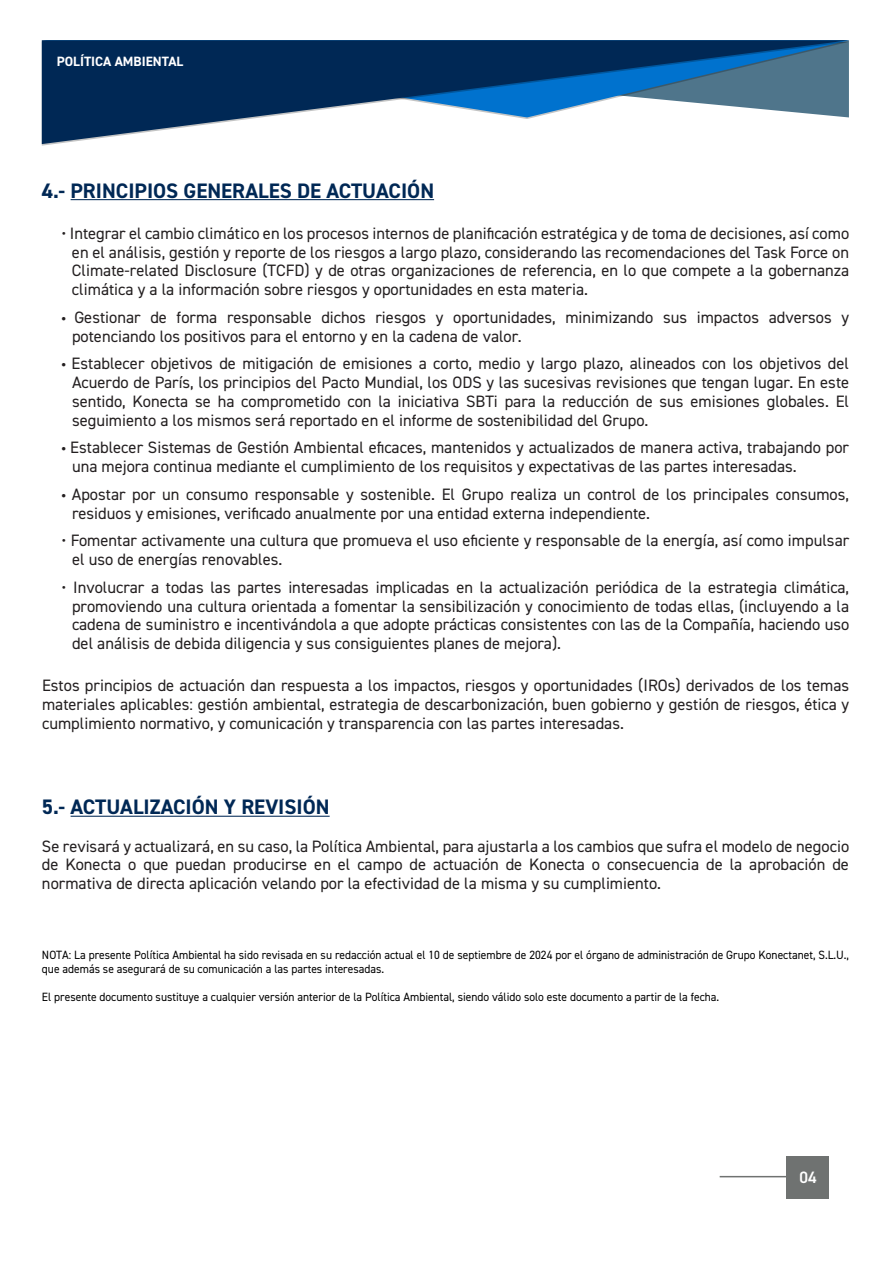
<style>
.page{position:relative;width:893px;height:1263px;background:#fff}
.page>*{position:absolute;margin:0;border:0;box-sizing:border-box;transform-origin:0 0}
.t1{font:700 21px "DIN2014";color:#002855}
.t2{font:16.5px/18.8px "DIN2014";color:#231f20;text-align:justify}
.t3{font:600 16.5px "DIN2014";color:#fff}
.t4{font:700 13.5px "DIN2014";color:#fff}
.t5{font:12px/13.8px "DIN2014";color:#000;scale:.96 1}
.s1{font-family:"Myriad Pro"}
</style>
<div class="page">
<div style="left:786px;top:1156px;width:43px;height:42px;background:#6f7271"></div>
<hr style="left:720px;top:1176px;width:66px;height:1px;background:#6f7271">
<hr style="left:71px;top:199px;width:363px;height:1px;background:#002855">
<hr style="left:71px;top:816px;width:259px;height:1px;background:#002855">
<svg style="left:42px;top:40px;width:807px;height:104px"></svg>
<p class="t4" style="left:57px;top:53px;width:128px">POLÍTICA AMBIENTAL</p>
<p class="t1" style="left:42px;top:176px;width:394px">4.- PRINCIPIOS GENERALES DE ACTUACIÓN</p>
<p class="t2" style="left:72px;top:223px;width:779px;text-indent:-10px">• Integrar el cambio climático en los procesos internos de planificación estratégica y de toma de decisiones, así como en el análisis, gestión y reporte de los riesgos a largo plazo, considerando las recomendaciones del Task Force on Climate-related Disclosure (TCFD) y de otras organizaciones de referencia, en lo que compete a la gobernanza climática y a la información sobre riesgos y oportunidades en esta materia.</p>
<p class="t2" style="left:72px;top:307px;width:779px;text-indent:-11px"><span class="s1">•</span> Gestionar de forma responsable dichos riesgos y oportunidades, minimizando sus impactos adversos y potenciando los positivos para el entorno y en la cadena de valor.</p>
<p class="t2" style="left:72px;top:354px;width:779px;text-indent:-11px"><span class="s1">•</span> Establecer objetivos de mitigación de emisiones a corto, medio y largo plazo, alineados con los objetivos del Acuerdo de París, los principios del Pacto Mundial, los ODS y las sucesivas revisiones que tengan lugar. En este sentido, Konecta se ha comprometido con la iniciativa SBTi para la reducción de sus emisiones globales. El seguimiento a los mismos será reportado en el informe de sostenibilidad del Grupo.</p>
<p class="t2" style="left:72px;top:438px;width:779px;text-indent:-10px"><span class="s1">•</span> Establecer Sistemas de Gestión Ambiental eficaces, mantenidos y actualizados de manera activa, trabajando por una mejora continua mediante el cumplimiento de los requisitos y expectativas de las partes interesadas.</p>
<p class="t2" style="left:72px;top:484px;width:779px;text-indent:-10px"><span class="s1">•</span> Apostar por un consumo responsable y sostenible. El Grupo realiza un control de los principales consumos, residuos y emisiones, verificado anualmente por una entidad externa independiente.</p>
<p class="t2" style="left:72px;top:531px;width:779px;text-indent:-10px">• Fomentar activamente una cultura que promueva el uso eficiente y responsable de la energía, así como impulsar el uso de energías renovables.</p>
<p class="t2" style="left:72px;top:577px;width:779px;text-indent:-10px">• Involucrar a todas las partes interesadas implicadas en la actualización periódica de la estrategia climática, promoviendo una cultura orientada a fomentar la sensibilización y conocimiento de todas ellas, (incluyendo a la cadena de suministro e incentivándola a que adopte prácticas consistentes con las de la Compañía, haciendo uso del análisis de debida diligencia y sus consiguientes planes de mejora).</p>
<p class="t2" style="left:42px;top:676px;width:809px">Estos principios de actuación dan respuesta a los impactos, riesgos y oportunidades (IROs) derivados de los temas materiales aplicables: gestión ambiental, estrategia de descarbonización, buen gobierno y gestión de riesgos, ética y cumplimiento normativo, y comunicación y transparencia con las partes interesadas.</p>
<p class="t1" style="left:42px;top:793px;width:289px">5.- ACTUALIZACIÓN Y REVISIÓN</p>
<p class="t2" style="left:42px;top:836px;width:809px">Se revisará y actualizará, en su caso, la Política Ambiental, para ajustarla a los cambios que sufra el modelo de negocio de Konecta o que puedan producirse en el campo de actuación de Konecta o consecuencia de la aprobación de normativa de directa aplicación velando por la efectividad de la misma y su cumplimiento.</p>
<p class="t5" style="left:42px;top:948px;width:842px">NOTA: La presente Política Ambiental ha sido revisada en su redacción actual el 10 de septiembre de 2024 por el órgano de administración de Grupo Konectanet, S.L.U., que además se asegurará de su comunicación a las partes interesadas.</p>
<p class="t5" style="left:42px;top:989px;width:707px">El presente documento sustituye a cualquier versión anterior de la Política Ambiental, siendo válido solo este documento a partir de la fecha.</p>
<p class="t3" style="left:800px;top:1166px;width:19px">04</p>
</div>
